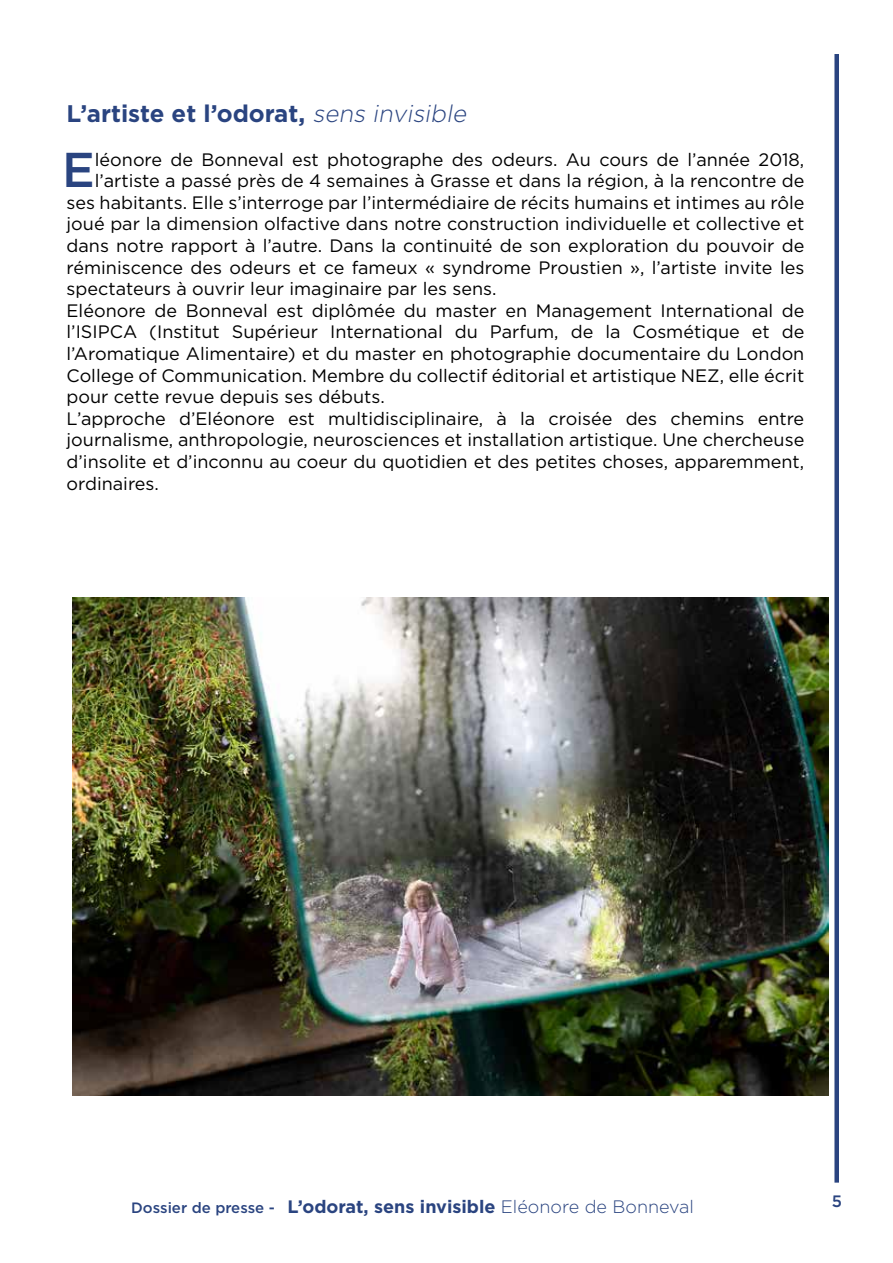
<style>
.page{position:relative;width:893px;height:1263px;background:#fff}
.page>*{position:absolute;margin:0;border:0;box-sizing:border-box;transform-origin:0 0}
.t1{font:500 48.9px "Gotham";color:#2a4480}
.t2{font:700 24px "Gotham";color:#2a4480}
.t3{font:18px "Gotham";color:#000}
.t4{font:700 18px "Gotham";color:#2a4480}
.t5{font:500 16.5px "Gotham";color:#2a4480}
.s1{font-weight:300;font-style:italic}
.s2{font-weight:500;font-size:15px}
.s3{font-weight:300}
</style>
<div class="page">
<div style="left:834px;top:54px;width:5px;height:1128px;background:#2a4480"></div>
<img style="left:73px;top:597px;width:756px;height:498px">
<h2 class="t2" style="left:67px;top:98px;width:406px">L’artiste et l’odorat, <span class="s1">sens invisible</span></h2>
<h1 class="t1" style="left:62px;top:138px;width:34px">E</h1>
<p class="t3" style="left:95px;top:148px;width:711px">léonore de Bonneval est photographe des odeurs. Au cours de l’année 2018,</p>
<p class="t3" style="left:95px;top:169px;width:711px">l’artiste a passé près de 4 semaines à Grasse et dans la région, à la rencontre de</p>
<p class="t3" style="left:67px;top:191px;width:739px">ses habitants. Elle s’interroge par l’intermédiaire de récits humains et intimes au rôle</p>
<p class="t3" style="left:67px;top:212px;width:739px">joué par la dimension olfactive dans notre construction individuelle et collective et</p>
<p class="t3" style="left:67px;top:234px;width:739px">dans notre rapport à l’autre. Dans la continuité de son exploration du pouvoir de</p>
<p class="t3" style="left:67px;top:256px;width:739px">réminiscence des odeurs et ce fameux « syndrome Proustien », l’artiste invite les</p>
<p class="t3" style="left:67px;top:277px;width:431px">spectateurs à ouvrir leur imaginaire par les sens.</p>
<p class="t3" style="left:67px;top:299px;width:739px">Eléonore de Bonneval est diplômée du master en Management International de</p>
<p class="t3" style="left:67px;top:320px;width:739px">l’ISIPCA (Institut Supérieur International du Parfum, de la Cosmétique et de</p>
<p class="t3" style="left:67px;top:342px;width:739px">l’Aromatique Alimentaire) et du master en photographie documentaire du London</p>
<p class="t3" style="left:67px;top:364px;width:739px">College of Communication. Membre du collectif éditorial et artistique NEZ, elle écrit</p>
<p class="t3" style="left:67px;top:385px;width:320px">pour cette revue depuis ses débuts.</p>
<p class="t3" style="left:67px;top:407px;width:739px">L’approche d’Eléonore est multidisciplinaire, à la croisée des chemins entre</p>
<p class="t3" style="left:67px;top:428px;width:739px">journalisme, anthropologie, neurosciences et installation artistique. Une chercheuse</p>
<p class="t3" style="left:67px;top:450px;width:739px">d’insolite et d’inconnu au coeur du quotidien et des petites choses, apparemment,</p>
<p class="t3" style="left:67px;top:472px;width:94px">ordinaires.</p>
<p class="t4" style="left:131px;top:1194px;width:564px"><span class="s2">Dossier de presse -</span> L’odorat, sens invisible <span class="s3">Eléonore de Bonneval</span></p>
<p class="t5" style="left:832px;top:1190px;width:12px">5</p>
</div>
